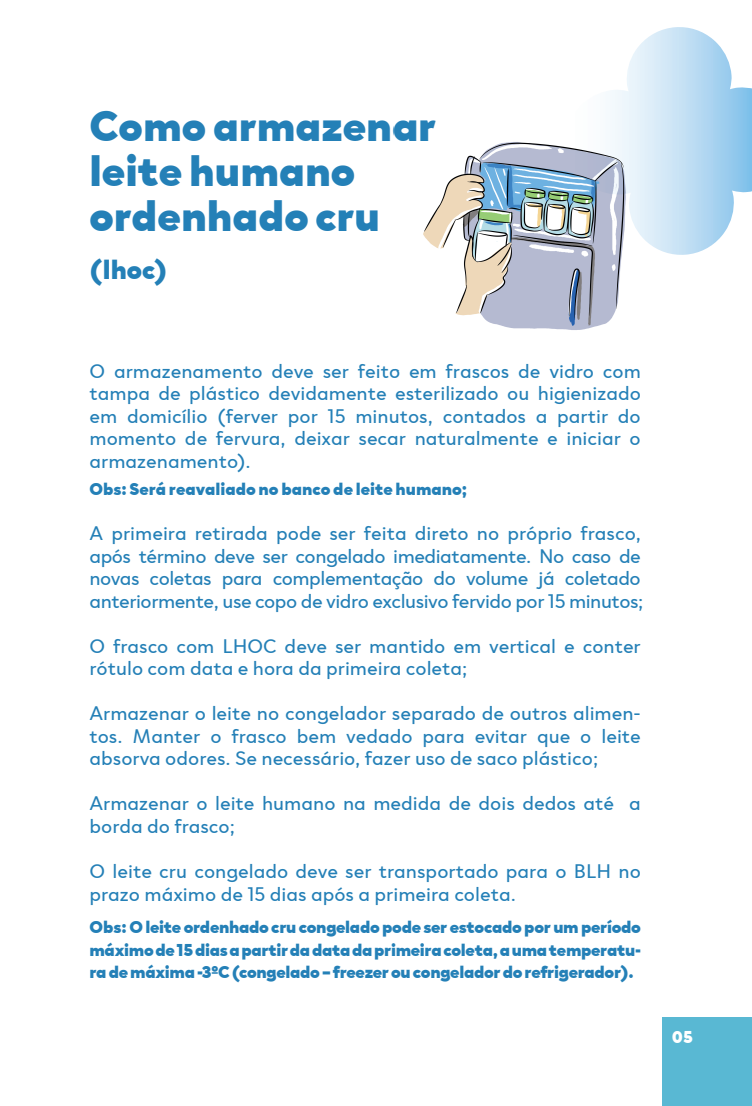
<style>
.page{position:relative;width:752px;height:1106px;background:#fff}
.page>*{position:absolute;margin:0;border:0;box-sizing:border-box;transform-origin:0 0}
.t1{font:900 43.75px/45px "TRY Clother";color:#2480b7}
.t2{font:900 27.5px "TRY Clother";color:#2480b7}
.t3{font:20px/22.5px "TRY Clother";color:#2480b7}
.t4{font:20px/22.5px "TRY Clother";letter-spacing:-.025em;color:#2480b7}
.t5{font:900 17.5px/22.5px "TRY Clother";letter-spacing:-.02em;color:#2480b7;text-align:justify}
.t6{font:900 17.5px "TRY Clother";color:#2480b7}
.t7{font:900 17.5px "TRY Clother";color:#fff}
</style>
<div class="page">
<div style="left:662px;top:1017px;width:89px;height:89px;background:#59b8d3"></div>
<img style="left:423px;top:142px;width:199px;height:188px">
<svg style="left:566px;top:27px;width:185px;height:228px"></svg>
<h1 class="t1" style="left:89px;top:103px;width:347px">Como armazenar leite humano ordenhado cru</h1>
<h2 class="t2" style="left:89px;top:253px;width:79px">(lhoc)</h2>
<p class="t3" style="left:89px;top:359px;width:552px;text-align:justify">O armazenamento deve ser feito em frascos de vidro com tampa de plástico devidamente esterilizado ou higienizado em domicílio (ferver por 15 minutos, contados a partir do momento de fervura, deixar secar naturalmente e iniciar o armazenamento).</p>
<p class="t6" style="left:89px;top:479px;width:379px">Obs: Será reavaliado no banco de leite humano;</p>
<p class="t4" style="left:89px;top:522px;width:555px">A primeira retirada pode ser feita direto no próprio frasco, após término deve ser congelado imediatamente. No caso de novas coletas para complementação do volume já coletado anteriormente, use copo de vidro exclusivo fervido por 15 minutos;</p>
<p class="t3" style="left:89px;top:634px;width:552px">O frasco com LHOC deve ser mantido em vertical e conter rótulo com data e hora da primeira coleta;</p>
<p class="t3" style="left:89px;top:702px;width:552px;text-align:justify">Armazenar o leite no congelador separado de outros alimen&shy;tos. Manter o frasco bem vedado para evitar que o leite absorva odores. Se necessário, fazer uso de saco plástico;</p>
<p class="t3" style="left:89px;top:792px;width:552px">Armazenar o leite humano na medida de dois dedos até a borda do frasco;</p>
<p class="t3" style="left:89px;top:859px;width:552px">O leite cru congelado deve ser transportado para o BLH no prazo máximo de 15 dias após a primeira coleta.</p>
<p class="t5" style="left:89px;top:915px;width:552px">Obs: O leite ordenhado cru congelado pode ser estocado por um período máximo de 15 dias a partir da data da primeira coleta, a uma temperatu&shy;ra de máxima -3ºC (congelado – freezer ou congelador do refrigerador).</p>
<p class="t7" style="left:671px;top:1026px;width:23px">05</p>
</div>
